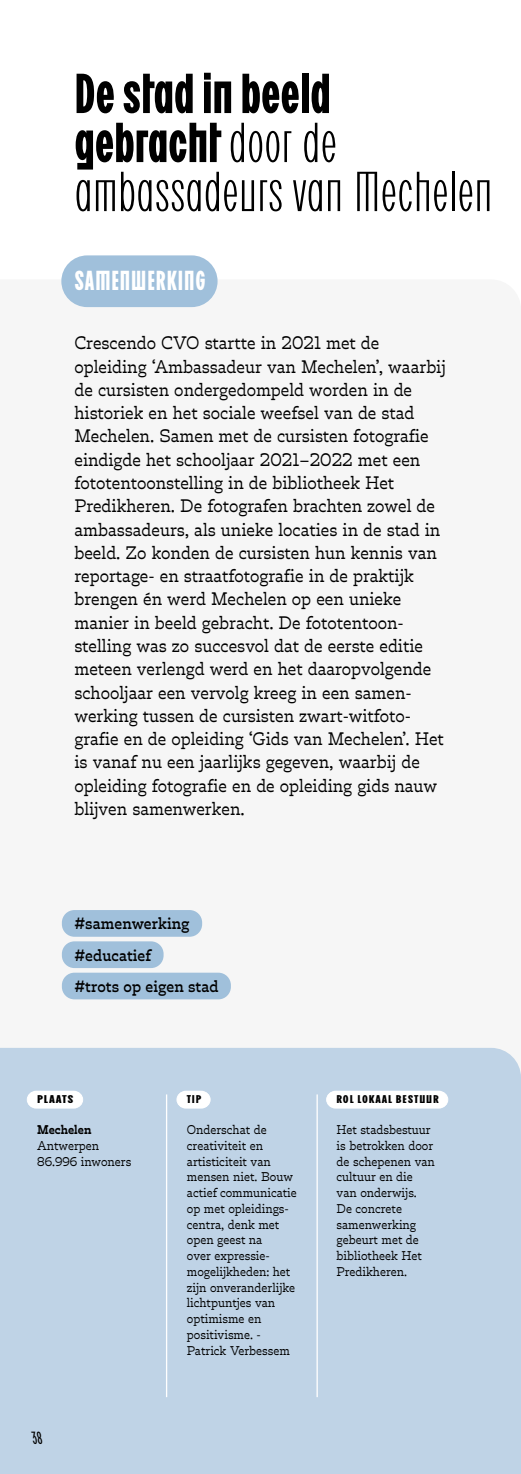
<style>
.page{position:relative;width:521px;height:1474px;background:#fff}
.page>*{position:absolute;margin:0;border:0;box-sizing:border-box;transform-origin:0 0}
.t1{font:300 61.25px/49px "BC Ludva";color:#000;scale:1.2 1}
.t2{font:700 29.93px "BC Ludva";letter-spacing:.03em;color:#fff}
.t3{font:19.25px "BC Ludva Regular Back Slant";color:#000}
.t4{font:17.5px/23.3px "Trilby";color:#000}
.t5{font:500 15.75px/31.3px "Trilby";letter-spacing:.005em;color:#000}
.t6{font:12.25px/15.8px "Trilby";color:#000}
.t7{font:700 12.25px "BC Ludva";letter-spacing:.05em;color:#000;scale:1.4 1}
.t8{font:700 12.25px "Trilby";color:#000}
.t9{font:700 12.25px "BC Ludva";letter-spacing:.05em;color:#000;scale:1.5 1}
.s1{font-weight:700}
</style>
<div class="page">
<div style="left:0;top:372px;width:521px;height:722px;background:#f6f6f6"></div>
<div style="left:0;top:1048px;width:521px;height:425px;background:#bfd3e6"></div>
<hr style="left:316px;top:1094px;width:2px;height:303px;background:#fff">
<hr style="left:166px;top:1094px;width:1px;height:303px;background:#fff">
<div style="left:61px;top:255px;width:157px;height:52px;background:#a0c0db;border-radius:26px"></div>
<div style="left:27px;top:1090px;width:56px;height:18px;background:#fff;border-radius:9px"></div>
<div style="left:27px;top:1091px;width:56px;height:16px;border:1px solid #fff;border-radius:8px"></div>
<div style="left:177px;top:1090px;width:33px;height:18px;background:#fff;border-radius:9px"></div>
<div style="left:176px;top:1091px;width:35px;height:16px;border:1px solid #fff;border-radius:8px"></div>
<div style="left:327px;top:1090px;width:121px;height:18px;background:#fff;border-radius:9px"></div>
<div style="left:326px;top:1091px;width:122px;height:16px;border:1px solid #fff;border-radius:8px"></div>
<div style="left:62px;top:910px;width:140px;height:26px;background:#a0c0db;border-radius:13px"></div>
<div style="left:62px;top:941px;width:102px;height:27px;background:#a0c0db;border-radius:13px"></div>
<div style="left:62px;top:972px;width:169px;height:27px;background:#a0c0db;border-radius:13px"></div>
<h1 class="t1" style="left:74px;top:69px;width:350px"><span class="s1">De stad in beeld gebracht</span> door de ambassadeurs van Mechelen</h1>
<h2 class="t2" style="left:74px;top:267px;width:133px">SAMENWERKING</h2>
<p class="t4" style="left:74px;top:331px;width:373px">Crescendo CVO startte in 2021 met de opleiding ‘Ambassadeur van Mechelen’, waarbij de cursisten ondergedompeld worden in de historiek en het sociale weefsel van de stad Mechelen. Samen met de cursisten fotografie eindigde het schooljaar 2021–2022 met een fototentoonstelling in de bibliotheek Het Predikheren. De fotografen brachten zowel de ambassadeurs, als unieke locaties in de stad in beeld. Zo konden de cursisten hun kennis van reportage- en straatfotografie in de praktijk brengen én werd Mechelen op een unieke manier in beeld gebracht. De fototentoon&shy;stelling was zo succesvol dat de eerste editie meteen verlengd werd en het daaropvolgende schooljaar een vervolg kreeg in een samen&shy;werking tussen de cursisten zwart-witfoto&shy;grafie en de opleiding ‘Gids van Mechelen’. Het is vanaf nu een jaarlijks gegeven, waarbij de opleiding fotografie en de opleiding gids nauw blijven samenwerken.</p>
<p class="t5" style="left:74px;top:907px;width:145px">#samenwerking #educatief<br>#trots op eigen stad</p>
<p class="t9" style="left:37px;top:1093px;width:26px">PLAATS</p>
<p class="t8" style="left:37px;top:1121px;width:56px">Mechelen</p>
<p class="t6" style="left:37px;top:1137px;width:96px">Antwerpen<br>86.996 inwoners</p>
<p class="t3" style="left:32px;top:1428px;width:12px">38</p>
<p class="t7" style="left:187px;top:1093px;width:12px">TIP</p>
<p class="t6" style="left:187px;top:1121px;width:111px">Onderschat de creativiteit en artisticiteit van mensen niet. Bouw actief communicatie op met opleidings&shy;centra, denk met open geest na<br>over expressie&shy;mogelijkheden: het zijn onveranderlijke lichtpuntjes van optimisme en positivisme. -<br>Patrick Verbessem</p>
<p class="t7" style="left:336px;top:1093px;width:74px">ROL LOKAAL BESTUUR</p>
<p class="t6" style="left:336px;top:1121px;width:100px">Het stadsbestuur is betrokken door de schepenen van cultuur en die van onderwijs.<br>De concrete samenwerking gebeurt met de bibliotheek Het<br>Predikheren.</p>
</div>
